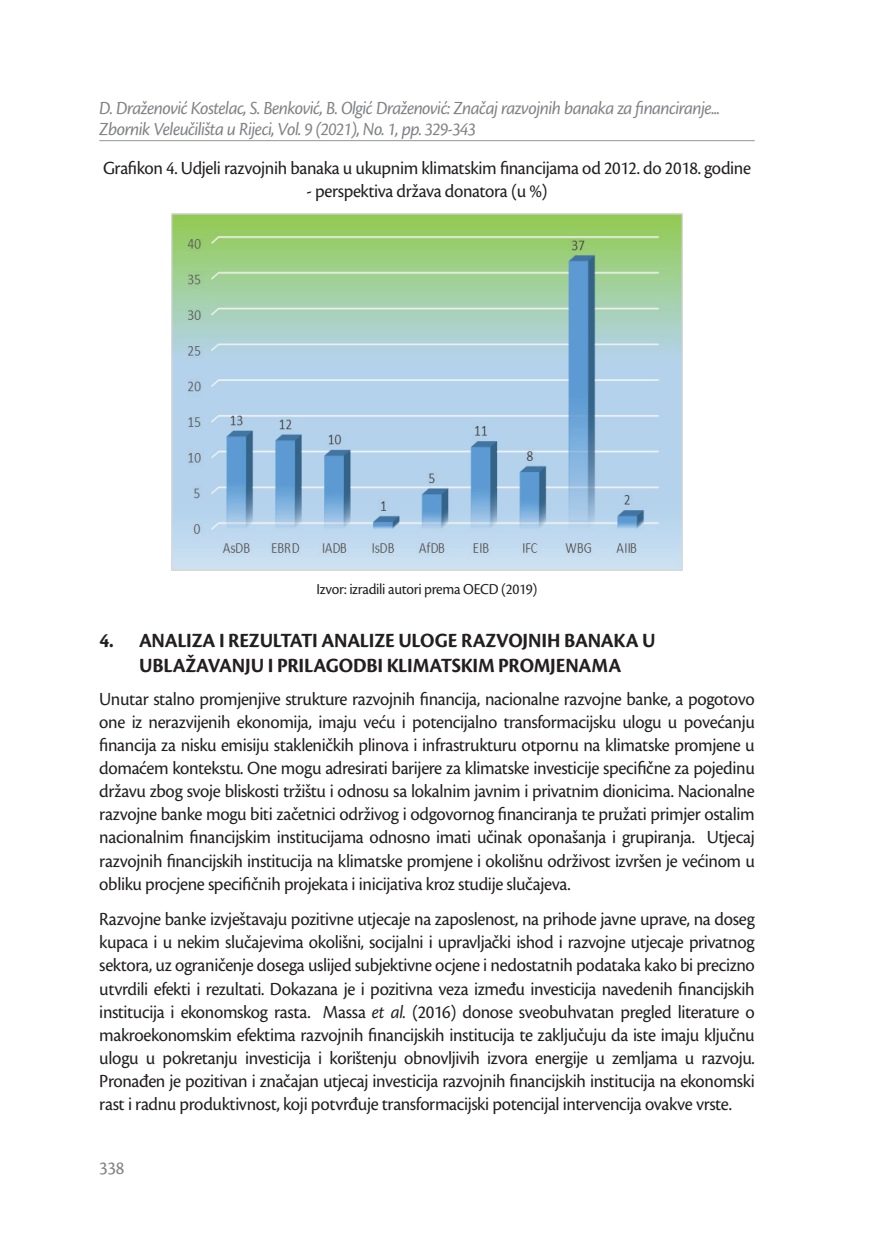
<style>
.page{position:relative;width:874px;height:1241px;background:#fff}
.page>*{position:absolute;margin:0;border:0;box-sizing:border-box;transform-origin:0 0}
.t1{font:700 21px/25.2px "Cronos Pro";letter-spacing:-.01em;color:#231f20;text-align:center;scale:.96 1}
.Običan_tekst{font:19.25px/23.1px "Cronos Pro";letter-spacing:-.02em;color:#231f20;text-align:justify;scale:.96 1}
.t2{font:italic 19.25px/21px "Cronos Pro";letter-spacing:-.035em;color:#808285;scale:.96 1}
.Opis_slike{font:19.25px "Cronos Pro";letter-spacing:-.02em;color:#231f20;scale:.96 1}
.t3{font:19.25px "Cronos Pro";color:#808285;scale:.96 1}
.Izvor{font:15.75px "Cronos Pro";letter-spacing:-.02em;color:#231f20;scale:.96 1}
.s1{color:#1f2020}
.s2{font-style:italic}
</style>
<div class="page">
<hr style="left:99px;top:140px;width:655px;height:1px;background:#939598">
<img style="left:172px;top:213px;width:510px;height:357px">
<p class="t2" style="left:99px;top:98px;width:647px">D. Draženović Kostelac, S. Benković, B. Olgić Draženović: Značaj razvojnih banaka za financiranje...<br>Zbornik Veleučilišta u Rijeci, Vol. 9 (2021), No. 1, pp. 329-343</p>
<p class="Opis_slike" style="left:103px;top:157px;width:676px">Grafikon 4. Udjeli razvojnih banaka u ukupnim klimatskim financijama od 2012. do 2018. godine</p>
<p class="Opis_slike" style="left:306px;top:180px;width:253px">- perspektiva država donatora (u %)</p>
<p class="Izvor" style="left:316px;top:580px;width:231px">Izvor: izradili autori prema OECD (2019)</p>
<p class="t1" style="left:99px;top:627px;width:580px">4. ANALIZA I REZULTATI ANALIZE ULOGE RAZVOJNIH BANAKA U<br>UBLAŽAVANJU I PRILAGODBI KLIMATSKIM PROMJENAMA</p>
<p class="Običan_tekst" style="left:99px;top:687px;width:684px">Unutar stalno promjenjive strukture razvojnih financija, nacionalne razvojne banke, a pogotovo one iz nerazvijenih ekonomija, imaju veću i potencijalno transformacijsku ulogu u povećanju financija za nisku emisiju stakleničkih plinova i infrastrukturu otpornu na klimatske promjene u domaćem kontekstu. One mogu adresirati barijere za klimatske investicije specifične za pojedinu državu zbog svoje bliskosti tržištu i odnosu sa lokalnim javnim i privatnim dionicima. Nacionalne razvojne banke mogu biti začetnici održivog i odgovornog financiranja te pružati primjer ostalim nacionalnim financijskim institucijama odnosno imati <span class="s1">učinak oponašanja i grupiranja.</span> Utjecaj razvojnih financijskih institucija na klimatske promjene i okolišnu održivost izvršen je većinom u obliku procjene specifičnih projekata i inicijativa kroz studije slučajeva.</p>
<p class="Običan_tekst" style="left:99px;top:907px;width:684px">Razvojne banke izvještavaju pozitivne utjecaje na zaposlenost, na prihode javne uprave, na doseg kupaca i u nekim slučajevima okolišni, socijalni i upravljački ishod i razvojne utjecaje privatnog sektora, uz ograničenje dosega uslijed subjektivne ocjene i nedostatnih podataka kako bi precizno utvrdili efekti i rezultati. Dokazana je i pozitivna veza između investicija navedenih financijskih institucija i ekonomskog rasta. Massa <span class="s2">et al.</span> (2016) donose sveobuhvatan pregled literature o makroekonomskim efektima razvojnih financijskih institucija te zaključuju da iste imaju ključnu ulogu u pokretanju investicija i korištenju obnovljivih izvora energije u zemljama u razvoju.<br>Pronađen je pozitivan i značajan utjecaj investicija razvojnih financijskih institucija na ekonomski rast i radnu produktivnost, koji potvrđuje transformacijski potencijal intervencija ovakve vrste.</p>
<p class="t3" style="left:99px;top:1156px;width:27px">338</p>
</div>
